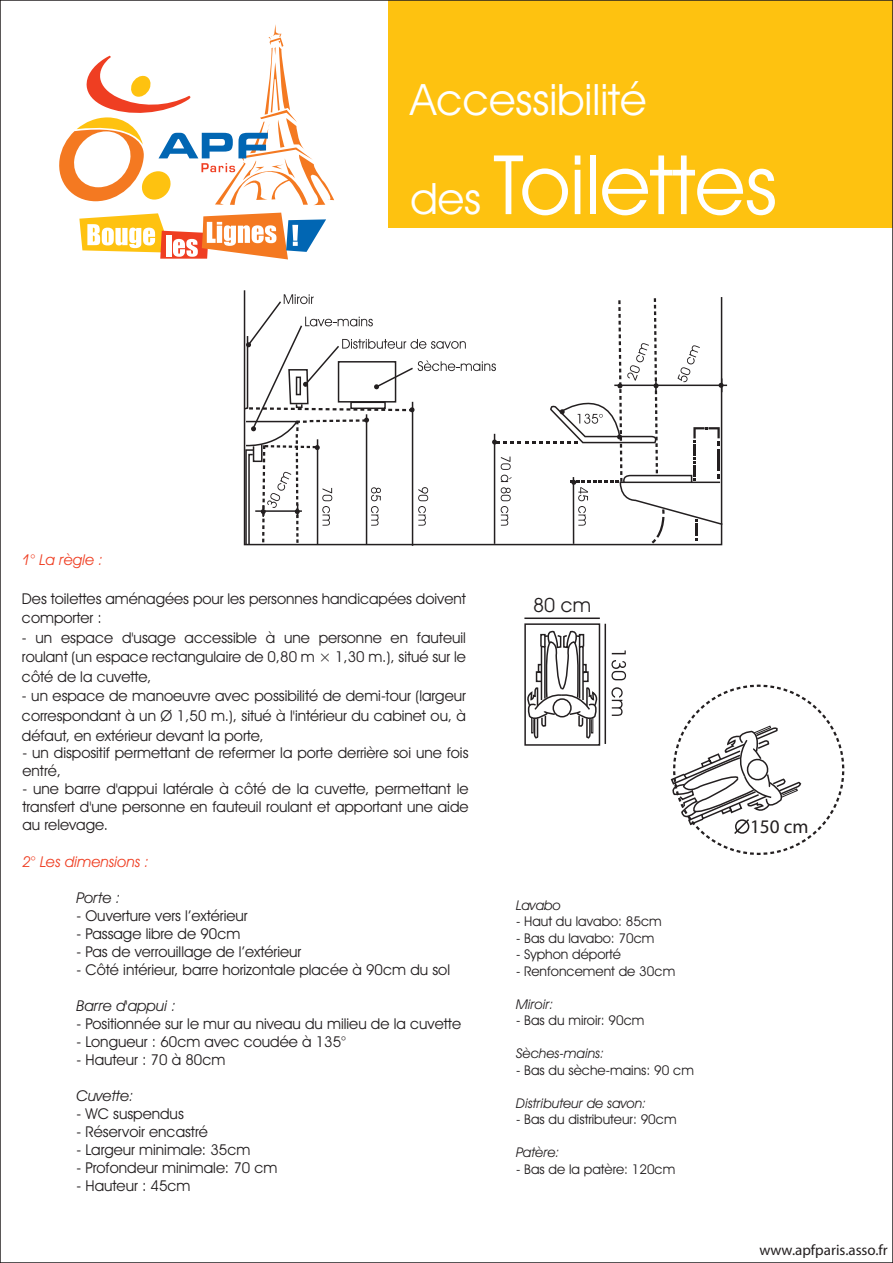
<style>
.page{position:relative;width:893px;height:1263px;background:#fff}
.page>*{position:absolute;margin:0;border:0;box-sizing:border-box;transform-origin:0 0}
.t1{font:82.5px "Avant Garde IT Cby BT";color:#fff}
.t2{font:43.5px "Avant Garde IT Cby BT";color:#fff}
.t3{font:19.65px "Avant Garde IT Cby BT";color:#231f20}
.t4{font:19.35px "Myriad";color:#231f20}
.t5{font:15px/19.5px "Avant Garde IT Cby BT";color:#231f20;text-align:justify}
.t6{font:italic 15px "Avant Garde IT Cby BT";color:#231f20}
.t7{font:italic 15px "Avant Garde IT Cby BT";color:#ef3e22}
.t8{font:15px "Myriad";color:#231f20}
.t9{font:13.5px "Avant Garde IT Cby BT";color:#231f20}
.t10{font:italic 13.5px "Avant Garde IT Cby BT";color:#231f20}
.s1{font-size:43.5px}
</style>
<div class="page">
<div style="left:389px;top:0;width:504px;height:227px;background:#fec210"></div>
<svg style="left:59px;top:24px;width:275px;height:181px"></svg>
<svg style="left:79px;top:213px;width:247px;height:46px"></svg>
<div style="left:524px;top:623px;width:76px;height:123px;border:2px solid #231f20"></div>
<svg style="left:525px;top:630px;width:75px;height:111px"></svg>
<hr style="left:605px;top:624px;width:1px;height:120px;background:#231f20">
<hr style="left:524px;top:617px;width:76px;height:2px;background:#231f20">
<svg style="left:612px;top:650px;width:14px;height:4px"></svg>
<svg style="left:611px;top:660px;width:15px;height:20px"></svg>
<svg style="left:611px;top:687px;width:12px;height:29px"></svg>
<svg style="left:670px;top:684px;width:174px;height:171px"></svg>
<hr style="left:614px;top:385px;width:113px;height:1px;background:#231f20">
<svg style="left:243px;top:294px;width:481px;height:252px"></svg>
<h2 class="t2" style="left:410px;top:73px;width:238px">Accessibilité</h2>
<h1 class="t1" style="left:410px;top:135px;width:368px"><span class="s1">des</span> Toilettes</h1>
<p class="t7" style="left:22px;top:550px;width:82px">1° La règle :</p>
<p class="t5" style="left:22px;top:589px;width:445px">Des toilettes aménagées pour les personnes handicapées doivent comporter :</p>
<p class="t5" style="left:22px;top:628px;width:446px">- un espace d'usage accessible à une personne en fauteuil roulant (un espace rectangulaire de 0,80 m × 1,30 m.), situé sur le côté de la cuvette,</p>
<p class="t5" style="left:22px;top:686px;width:445px">- un espace de manoeuvre avec possibilité de demi-tour (largeur correspondant à un Ø 1,50 m.), situé à l'intérieur du cabinet ou, à défaut, en extérieur devant la porte,</p>
<p class="t5" style="left:22px;top:743px;width:448px;line-height:18px">- un dispositif permettant de refermer la porte derrière soi une fois entré,</p>
<p class="t5" style="left:22px;top:779px;width:448px;line-height:18px">- une barre d'appui latérale à côté de la cuvette, permettant le transfert d'une personne en fauteuil roulant et apportant une aide au relevage.</p>
<p class="t7" style="left:22px;top:853px;width:128px">2° Les dimensions :</p>
<p class="t6" style="left:76px;top:889px;width:45px">Porte :</p>
<p class="t5" style="left:76px;top:906px;width:173px">- Ouverture vers l’extérieur</p>
<p class="t5" style="left:76px;top:924px;width:165px">- Passage libre de 90cm</p>
<p class="t5" style="left:76px;top:942px;width:226px">- Pas de verrouillage de l’extérieur</p>
<p class="t5" style="left:76px;top:960px;width:375px">- Côté intérieur, barre horizontale placée à 90cm du sol</p>
<p class="t6" style="left:76px;top:997px;width:101px">Barre d'appui :</p>
<p class="t5" style="left:76px;top:1014px;width:386px">- Positionnée sur le mur au niveau du milieu de la cuvette</p>
<p class="t5" style="left:76px;top:1032px;width:271px">- Longueur : 60cm avec coudée à 135°</p>
<p class="t5" style="left:76px;top:1050px;width:150px">- Hauteur : 70 à 80cm</p>
<p class="t6" style="left:76px;top:1087px;width:59px">Cuvette:</p>
<p class="t5" style="left:76px;top:1104px;width:109px">- WC suspendus</p>
<p class="t5" style="left:76px;top:1122px;width:133px">- Réservoir encastré</p>
<p class="t5" style="left:76px;top:1140px;width:176px">- Largeur minimale: 35cm</p>
<p class="t5" style="left:76px;top:1158px;width:203px">- Profondeur minimale: 70 cm</p>
<p class="t5" style="left:76px;top:1176px;width:116px">- Hauteur : 45cm</p>
<h3 class="t3" style="left:533px;top:592px;width:60px">80 cm</h3>
<p class="t10" style="left:516px;top:897px;width:46px">Lavabo</p>
<p class="t9" style="left:516px;top:913px;width:147px">- Haut du lavabo: 85cm</p>
<p class="t9" style="left:516px;top:930px;width:140px">- Bas du lavabo: 70cm</p>
<p class="t9" style="left:516px;top:946px;width:106px">- Syphon déporté</p>
<p class="t9" style="left:516px;top:963px;width:161px">- Renfoncement de 30cm</p>
<p class="t10" style="left:516px;top:996px;width:39px">Miroir:</p>
<p class="t9" style="left:516px;top:1012px;width:130px">- Bas du miroir: 90cm</p>
<p class="t10" style="left:516px;top:1045px;width:90px">Sèches-mains:</p>
<p class="t9" style="left:516px;top:1062px;width:179px">- Bas du sèche-mains: 90 cm</p>
<p class="t10" style="left:516px;top:1095px;width:132px">Distributeur de savon:</p>
<p class="t9" style="left:516px;top:1111px;width:162px">- Bas du distributeur: 90cm</p>
<p class="t10" style="left:516px;top:1144px;width:45px">Patère:</p>
<p class="t9" style="left:516px;top:1161px;width:161px">- Bas de la patère: 120cm</p>
<p class="t4" style="left:750px;top:817px;width:60px">150 cm</p>
<p class="t8" style="left:759px;top:1242px;width:130px">www.apfparis.asso.fr</p>
</div>
